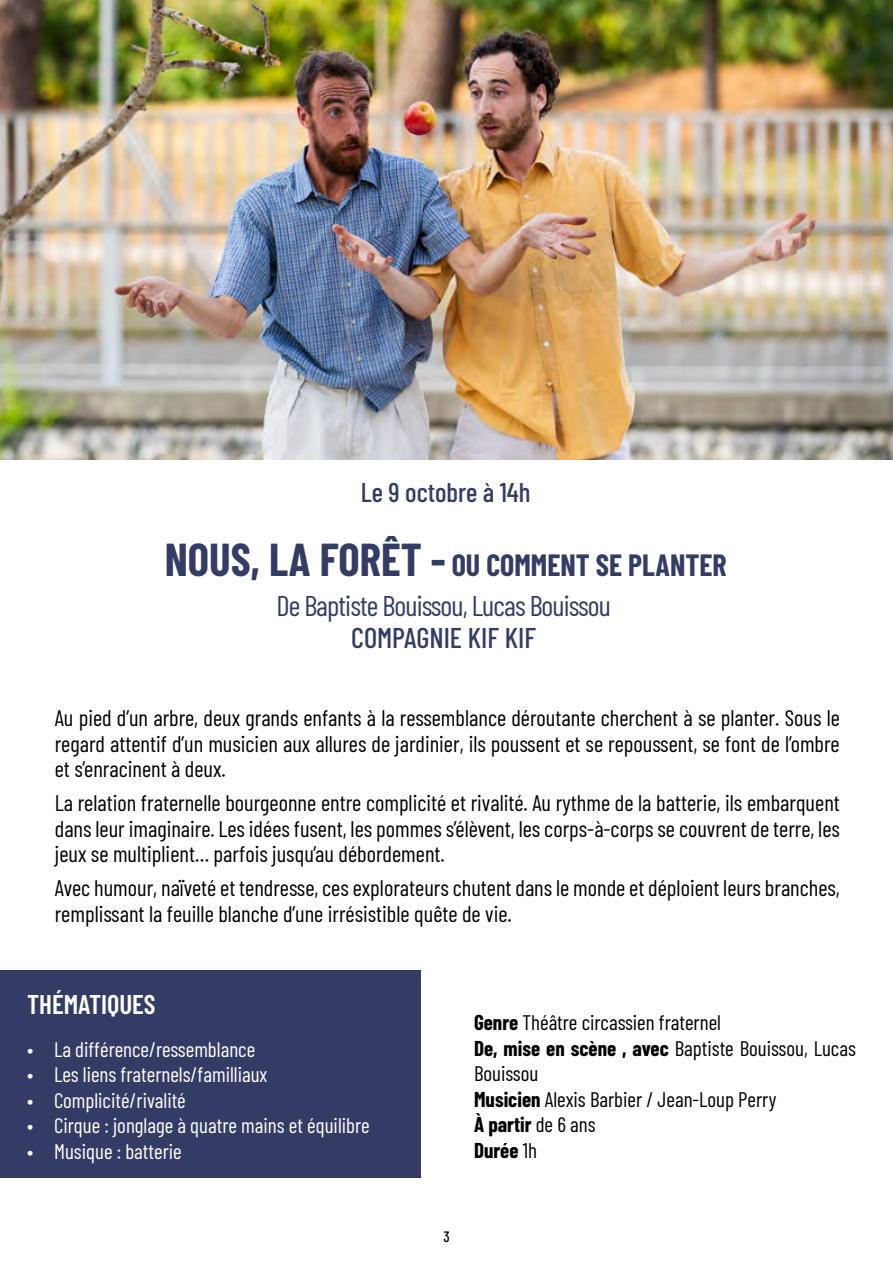
<style>
.page{position:relative;width:893px;height:1263px;background:#fff}
.page>*{position:absolute;margin:0;border:0;box-sizing:border-box;transform-origin:0 0}
.t1{font:700 30px "Barlow Condensed";color:#343c66}
.t2{font:28.5px "Barlow Condensed";letter-spacing:-.03em;color:#343c66}
.t3{font:500 28.5px "Barlow Condensed";color:#343c66}
.t4{font:500 27px "Barlow Condensed";color:#343c66}
.t5{font:600 27px "Barlow Condensed";color:#fff}
.t6{font:22.5px/25.5px "Barlow Condensed";color:#000;text-align:justify}
.t7{font:21px/25.5px "Barlow Condensed";color:#000}
.t8{font:21px "Barlow Condensed";color:#fff}
.t9{font:500 15px "Barlow Condensed";color:#000}
.s1{font-size:45px}
.s2{font-weight:700}
.s3{font-weight:700;color:#020203}
.s4{color:#020203}
</style>
<div class="page">
<div style="left:0;top:971px;width:421px;height:207px;background:#343c66"></div>
<img style="left:1px;top:0;width:892px;height:459px">
<p class="t4" style="left:361px;top:473px;width:171px">Le 9 octobre à 14h</p>
<h1 class="t1" style="left:165px;top:544px;width:563px"><span class="s1">NOUS, LA FORÊT -</span> OU COMMENT SE PLANTER</h1>
<p class="t2" style="left:276px;top:586px;width:336px">De Baptiste Bouissou, Lucas Bouissou</p>
<p class="t3" style="left:351px;top:617px;width:186px">COMPAGNIE KIF KIF</p>
<p class="t6" style="left:55px;top:704px;width:787px">Au pied d’un arbre, deux grands enfants à la ressemblance déroutante cherchent à se planter. Sous le regard attentif d’un musicien aux allures de jardinier, ils poussent et se repoussent, se font de l’ombre et s’enracinent à deux.</p>
<p class="t6" style="left:55px;top:789px;width:786px">La relation fraternelle bourgeonne entre complicité et rivalité. Au rythme de la batterie, ils embarquent dans leur imaginaire. Les idées fusent, les pommes s’élèvent, les corps-à-corps se couvrent de terre, les jeux se multiplient… parfois jusqu’au débordement.</p>
<p class="t6" style="left:55px;top:874px;width:787px">Avec humour, naïveté et tendresse, ces explorateurs chutent dans le monde et déploient leurs branches, remplissant la feuille blanche d’une irrésistible quête de vie.</p>
<p class="t5" style="left:27px;top:985px;width:130px">THÉMATIQUES</p>
<p class="t8" style="left:27px;top:1034px;width:230px">• La différence/ressemblance</p>
<p class="t8" style="left:27px;top:1060px;width:242px">• Les liens fraternels/familliaux</p>
<p class="t8" style="left:27px;top:1085px;width:160px">• Complicité/rivalité</p>
<p class="t8" style="left:27px;top:1111px;width:344px">• Cirque : jonglage à quatre mains et équilibre</p>
<p class="t8" style="left:27px;top:1136px;width:156px">• Musique : batterie</p>
<p class="t7" style="left:474px;top:1008px;width:383px"><span class="s2">Genre</span> Théâtre circassien fraternel<br><span class="s2">De, mise en scène , avec</span> Baptiste Bouissou, Lucas<br>Bouissou<br><span class="s2">Musicien</span> Alexis Barbier / Jean-Loup Perry<br><span class="s3">À partir</span> <span class="s4">de 6 ans<br></span><span class="s2">Durée</span> 1h</p>
<p class="t9" style="left:443px;top:1226px;width:8px">3</p>
</div>
